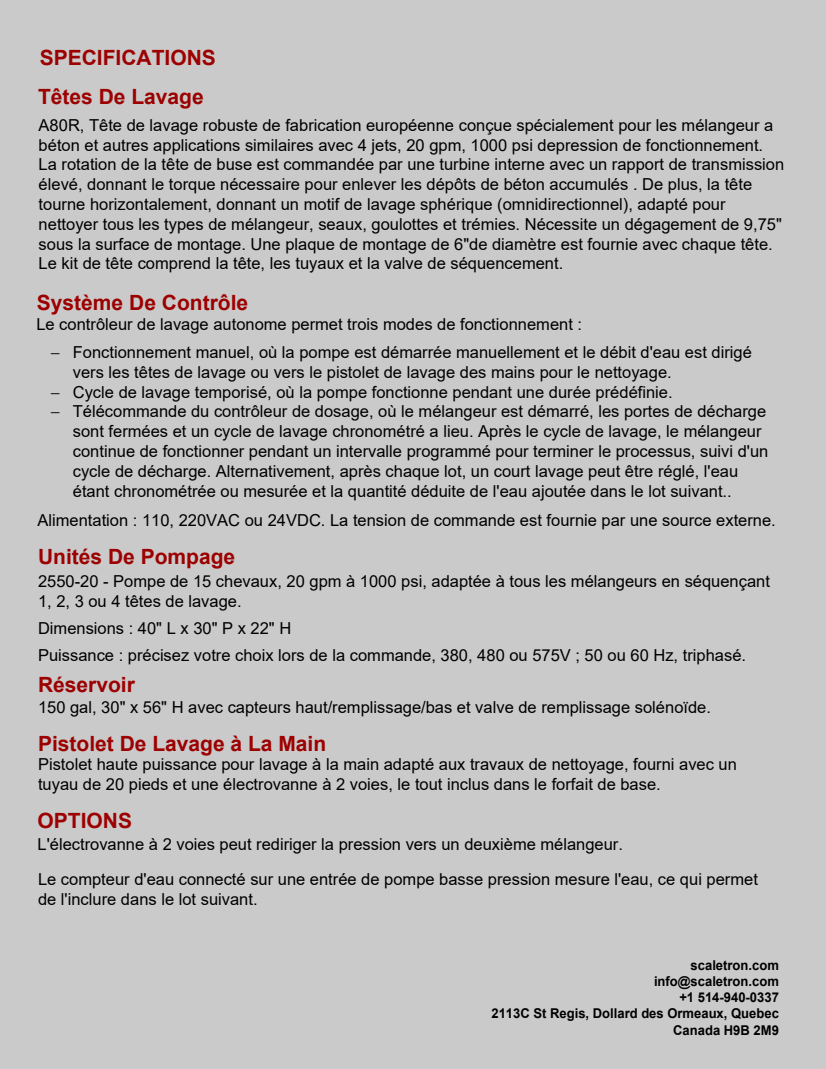
<style>
.page{position:relative;width:826px;height:1069px;background:#cacaca}
.page>*{position:absolute;margin:0;border:0;box-sizing:border-box;transform-origin:0 0}
.t1{font:700 21px "Arial";color:#9d0000}
.t2{font:700 21px "Arial";color:#9d0000}
.t3{font:16.5px/19.8px "Arial";color:#000}
.t4{font:700 13.5px/16px "Arial";color:#000;text-align:right;scale:.96 1}
</style>
<div class="page">
<p class="t1" style="left:40px;top:43px;width:178px">SPECIFICATIONS</p>
<p class="t1" style="left:38px;top:82px;width:167px">Têtes De Lavage</p>
<p class="t3" style="left:39px;top:115px;width:747px">A80R, Tête de lavage robuste de fabrication européenne conçue spécialement pour les mélangeur a béton et autres applications similaires avec 4 jets, 20 gpm, 1000 psi depression de fonctionnement.<br>La rotation de la tête de buse est commandée par une turbine interne avec un rapport de transmission élevé, donnant le torque nécessaire pour enlever les dépôts de béton accumulés . De plus, la tête tourne horizontalement, donnant un motif de lavage sphérique (omnidirectionnel), adapté pour nettoyer tous les types de mélangeur, seaux, goulottes et trémies. Nécessite un dégagement de 9,75" sous la surface de montage. Une plaque de montage de 6"de diamètre est fournie avec chaque tête.<br>Le kit de tête comprend la tête, les tuyaux et la valve de séquencement.</p>
<p class="t1" style="left:37px;top:287px;width:213px">Système De Contrôle</p>
<p class="t3" style="left:51px;top:342px;width:702px">− Fonctionnement manuel, où la pompe est démarrée manuellement et le débit d'eau est dirigé</p>
<p class="t3" style="left:73px;top:362px;width:600px">vers les têtes de lavage ou vers le pistolet de lavage des mains pour le nettoyage.</p>
<p class="t3" style="left:51px;top:382px;width:623px">− Cycle de lavage temporisé, où la pompe fonctionne pendant une durée prédéfinie.</p>
<p class="t3" style="left:51px;top:402px;width:717px">− Télécommande du contrôleur de dosage, où le mélangeur est démarré, les portes de décharge</p>
<p class="t3" style="left:73px;top:421px;width:690px">sont fermées et un cycle de lavage chronométré a lieu. Après le cycle de lavage, le mélangeur</p>
<p class="t3" style="left:73px;top:441px;width:697px">continue de fonctionner pendant un intervalle programmé pour terminer le processus, suivi d'un</p>
<p class="t3" style="left:73px;top:461px;width:667px">cycle de décharge. Alternativement, après chaque lot, un court lavage peut être réglé, l'eau</p>
<p class="t3" style="left:73px;top:481px;width:660px">étant chronométrée ou mesurée et la quantité déduite de l'eau ajoutée dans le lot suivant..</p>
<p class="t3" style="left:36px;top:314px;width:547px">Le contrôleur de lavage autonome permet trois modes de fonctionnement :</p>
<p class="t3" style="left:38px;top:510px;width:740px">Alimentation : 110, 220VAC ou 24VDC. La tension de commande est fournie par une source externe.</p>
<p class="t1" style="left:38px;top:542px;width:199px">Unités De Pompage</p>
<p class="t3" style="left:38px;top:571px;width:733px">2550-20 - Pompe de 15 chevaux, 20 gpm à 1000 psi, adaptée à tous les mélangeurs en séquençant<br>1, 2, 3 ou 4 têtes de lavage.</p>
<p class="t3" style="left:38px;top:614px;width:709px;line-height:27.3px">Dimensions : 40" L x 30" P x 22" H<br>Puissance : précisez votre choix lors de la commande, 380, 480 ou 575V ; 50 ou 60 Hz, triphasé.</p>
<p class="t1" style="left:38px;top:670px;width:98px">Réservoir</p>
<p class="t3" style="left:38px;top:697px;width:674px">150 gal, 30" x 56" H avec capteurs haut/remplissage/bas et valve de remplissage solénoïde.</p>
<p class="t1" style="left:38px;top:729px;width:290px">Pistolet De Lavage à La Main</p>
<p class="t3" style="left:38px;top:754px;width:700px">Pistolet haute puissance pour lavage à la main adapté aux travaux de nettoyage, fourni avec un tuyau de 20 pieds et une électrovanne à 2 voies, le tout inclus dans le forfait de base.</p>
<p class="t2" style="left:38px;top:806px;width:96px">OPTIONS</p>
<p class="t3" style="left:38px;top:827px;width:722px;line-height:34.8px">L'électrovanne à 2 voies peut rediriger la pression vers un deuxième mélangeur.<br>Le compteur d'eau connecté sur une entrée de pompe basse pression mesure l'eau, ce qui permet</p>
<p class="t3" style="left:38px;top:889px;width:221px">de l'inclure dans le lot suivant.</p>
<p class="t4" style="left:491px;top:957px;width:301px">scaletron.com<br>info@scaletron.com<br>+1 514-940-0337<br>2113C St Regis, Dollard des Ormeaux, Quebec<br>Canada H9B 2M9</p>
</div>
